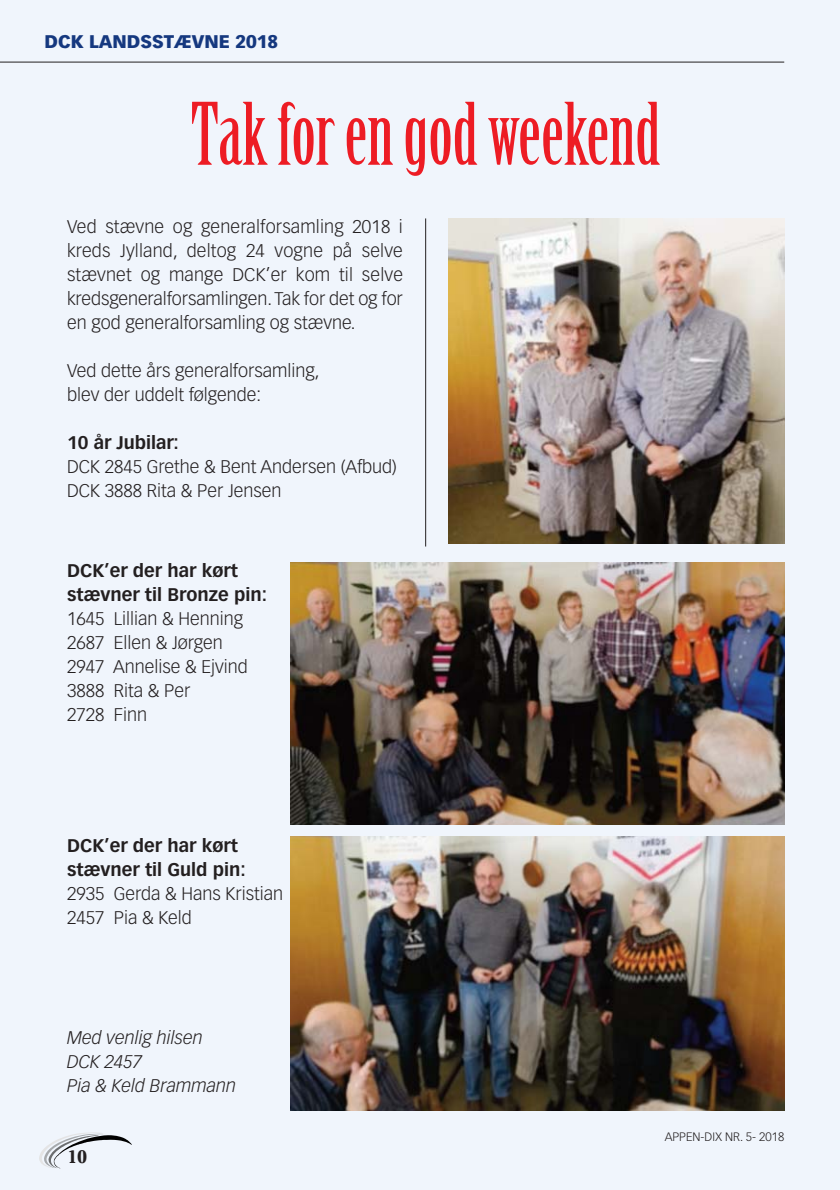
<style>
.page{position:relative;width:840px;height:1190px;background:#f0f5fc}
.page>*{position:absolute;margin:0;border:0;box-sizing:border-box;transform-origin:0 0}
.t1{font:84px "Birch Std";color:#ed1c24}
.t2{font:300 18px/24px "Vectora LH";color:#231f20}
.t3{font:700 18px/24px "Vectora LH";color:#231f20}
.t4{font:italic 300 18px/24px "Vectora LH";color:#231f20}
.t5{font:900 18px "Vectora LH";color:#15387f}
.t6{font:700 18px "Cheltenham";color:#231f20}
.t7{font:300 12px "Vectora LH";color:#231f20}
</style>
<div class="page">
<hr style="left:0;top:62px;width:784px;height:1px;background:#231f20">
<hr style="left:425px;top:218px;width:1px;height:329px;background:#231f20">
<svg style="left:39px;top:1132px;width:93px;height:36px"></svg>
<img style="left:448px;top:219px;width:336px;height:325px">
<img style="left:291px;top:562px;width:493px;height:262px">
<img style="left:291px;top:836px;width:493px;height:275px">
<p class="t5" style="left:44px;top:34px;width:235px">DCK LANDSSTÆVNE 2018</p>
<h1 class="t1" style="left:191px;top:102px;width:471px">Tak for en god weekend</h1>
<p class="t2" style="left:67px;top:215px;width:337px;text-align:justify">Ved stævne og generalforsamling 2018 i kreds Jylland, deltog 24 vogne på selve stævnet og mange DCK’er kom til selve kredsgeneralforsamlingen. Tak for det og for en god generalforsamling og stævne.</p>
<p class="t2" style="left:67px;top:359px;width:254px">Ved dette års generalforsamling, blev der uddelt følgende:</p>
<p class="t3" style="left:67px;top:431px;width:113px">10 år Jubilar:</p>
<p class="t2" style="left:67px;top:455px;width:331px">DCK 2845 Grethe &amp; Bent Andersen (Afbud)<br>DCK 3888 Rita &amp; Per Jensen</p>
<p class="t3" style="left:67px;top:560px;width:202px">DCK’er der har kørt stævner til Bronze pin:</p>
<p class="t2" style="left:67px;top:608px;width:182px">1645 Lillian &amp; Henning<br>2687 Ellen &amp; Jørgen<br>2947 Annelise &amp; Ejvind<br>3888 Rita &amp; Per<br>2728 Finn</p>
<p class="t3" style="left:67px;top:835px;width:180px">DCK’er der har kørt stævner til Guld pin:</p>
<p class="t2" style="left:67px;top:883px;width:217px">2935 Gerda &amp; Hans Kristian<br>2457 Pia &amp; Keld</p>
<p class="t4" style="left:67px;top:1027px;width:170px">Med venlig hilsen<br>DCK 2457<br>Pia &amp; Keld Brammann</p>
<p class="t6" style="left:67px;top:1151px;width:22px">10</p>
<p class="t7" style="left:665px;top:1132px;width:121px">APPEN-DIX NR. 5- 2018</p>
</div>
